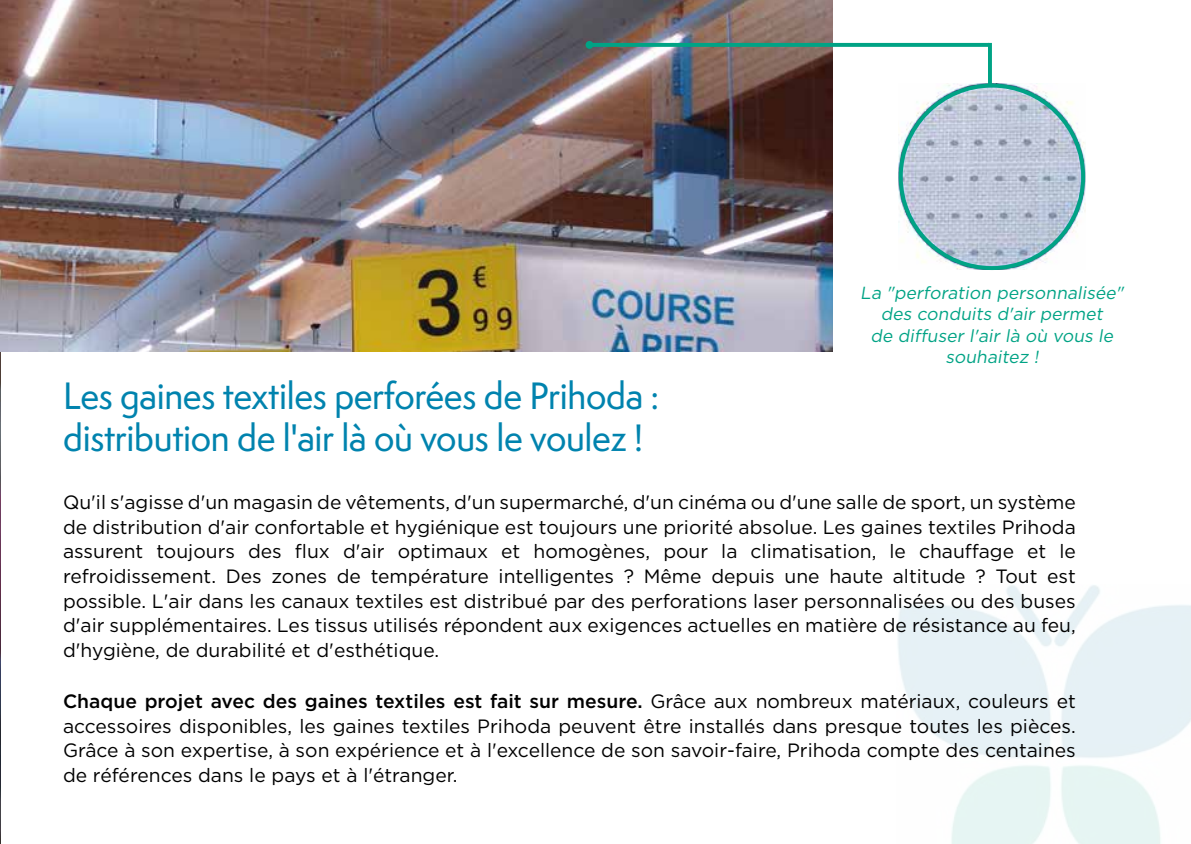
<style>
.page{position:relative;width:1191px;height:844px;background:#fff}
.page>*{position:absolute;margin:0;border:0;box-sizing:border-box;transform-origin:0 0}
.t1{font:500 35px/42px "Semplicita Pro";letter-spacing:-.01em;color:#0083ae;scale:.96 1}
.t2{font:19.25px/24.5px "Gotham";color:#000;text-align:justify}
.t3{font:italic 17.5px/21px "Gotham";color:#00a385;text-align:center}
.s1{font-weight:500}
</style>
<div class="page">
<img style="left:0;top:351px;width:1px;height:492px">
<img style="left:0;top:0;width:833px;height:351px">
<img style="left:898px;top:84px;width:187px;height:186px">
<svg style="left:593px;top:43px;width:395px;height:4px;background:#05a386"></svg>
<div style="left:585px;top:41px;width:8px;height:8px;background:#00a385;border-radius:50%"></div>
<svg style="left:988px;top:43px;width:4px;height:41px"></svg>
<div style="left:898px;top:84px;width:187px;height:186px;border:4px solid #00a385;border-radius:50%"></div>
<h1 class="t1" style="left:63px;top:374px;width:622px">Les gaines textiles perforées de Prihoda : distribution de l'air là où vous le voulez !</h1>
<p class="t3" style="left:860px;top:282px;width:268px">La "perforation personnalisée" des conduits d'air permet<br>de diffuser l'air là où vous le souhaitez !</p>
<p class="t2" style="left:63px;top:490px;width:1014px">Qu'il s'agisse d'un magasin de vêtements, d'un supermarché, d'un cinéma ou d'une salle de sport, un système de distribution d'air confortable et hygiénique est toujours une priorité absolue. Les gaines textiles Prihoda assurent toujours des flux d'air optimaux et homogènes, pour la climatisation, le chauffage et le refroidissement. Des zones de température intelligentes ? Même depuis une haute altitude ? Tout est possible. L'air dans les canaux textiles est distribué par des perforations laser personnalisées ou des buses d'air supplémentaires. Les tissus utilisés répondent aux exigences actuelles en matière de résistance au feu, d'hygiène, de durabilité et d'esthétique.</p>
<p class="t2" style="left:63px;top:688px;width:1014px"><span class="s1">Chaque projet avec des gaines textiles est fait sur mesure.</span> Grâce aux nombreux matériaux, couleurs et accessoires disponibles, les gaines textiles Prihoda peuvent être installés dans presque toutes les pièces.<br>Grâce à son expertise, à son expérience et à l'excellence de son savoir-faire, Prihoda compte des centaines de références dans le pays et à l'étranger.</p>
</div>
